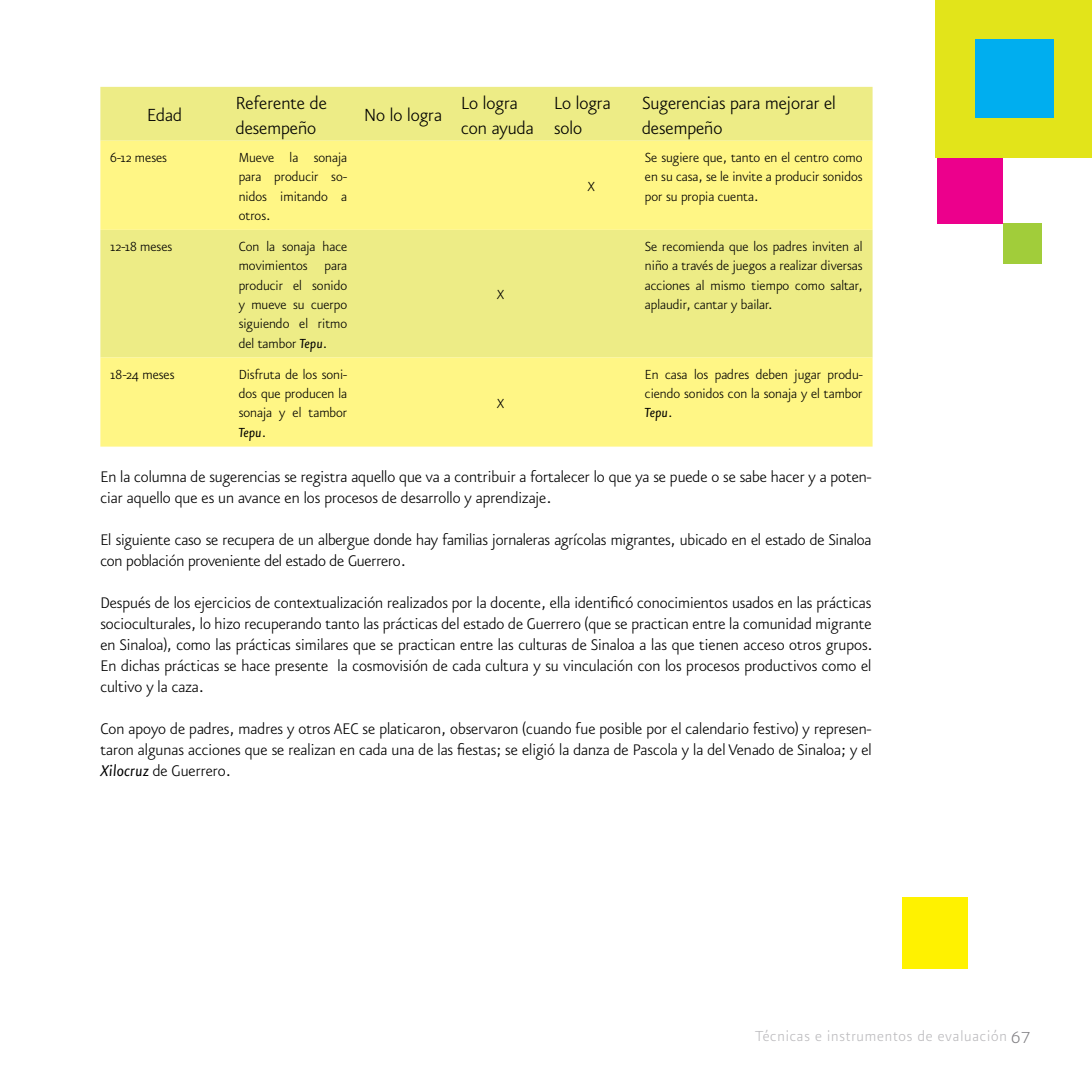
<style>
.page{position:relative;width:1092px;height:1092px;background:#fff}
.page>*{position:absolute;margin:0;border:0;box-sizing:border-box;transform-origin:0 0}
.t1{font:300 21px/24.5px "Eureka Sans";color:#000}
.t2{font:300 18.38px/21px "Eureka Sans";color:#000}
.t3{font:17.5px "Presidencia Fina";letter-spacing:.05em;color:#bcbbbe;scale:.95 1}
.t4{font:300 15.75px/19.2px "Eureka Sans";color:#000;text-align:justify}
.s1{font-weight:400;font-style:italic}
.s2{font-size:19.25px;color:#807f83}
</style>
<div class="page">
<div style="left:902px;top:897px;width:66px;height:72px;background:#fff200"></div>
<div style="left:935px;top:0;width:156px;height:157px;background:#e2e41a"></div>
<div style="left:937px;top:158px;width:66px;height:66px;background:#ec008c"></div>
<div style="left:1003px;top:224px;width:38px;height:40px;background:#a1cd3a"></div>
<div style="left:974px;top:39px;width:79px;height:79px;background:#00aeef"></div>
<div style="left:100px;top:87px;width:772px;height:54px;background:#edec86"></div>
<svg style="left:100px;top:141px;width:772px;height:305px;background:#f7f185"></svg>
<p class="t1" style="left:147px;top:104px;width:37px">Edad</p>
<p class="t1" style="left:236px;top:92px;width:93px">Referente de desempeño</p>
<p class="t4" style="left:110px;top:149px;width:58px">6-12 meses</p>
<p class="t4" style="left:239px;top:149px;width:110px">Mueve la sonaja para producir so&shy;nidos imitando a otros.</p>
<p class="t4" style="left:110px;top:238px;width:63px">12-18 meses</p>
<p class="t4" style="left:239px;top:238px;width:110px">Con la sonaja hace movimientos para producir el sonido y mueve su cuerpo siguiendo el ritmo del tambor <span class="s1">Tepu</span>.</p>
<p class="t4" style="left:110px;top:365px;width:66px">18-24 meses</p>
<p class="t4" style="left:239px;top:365px;width:110px">Disfruta de los soni&shy;dos que producen la sonaja y el tambor <span class="s1">Tepu</span>.</p>
<p class="t1" style="left:364px;top:104px;width:79px">No lo logra</p>
<p class="t1" style="left:461px;top:92px;width:74px">Lo logra con ayuda</p>
<p class="t1" style="left:554px;top:92px;width:58px">Lo logra solo</p>
<p class="t1" style="left:642px;top:92px;width:195px">Sugerencias para mejorar el desempeño</p>
<p class="t4" style="left:497px;top:286px;width:9px">X</p>
<p class="t4" style="left:497px;top:394px;width:9px">X</p>
<p class="t4" style="left:587px;top:178px;width:9px">X</p>
<p class="t4" style="left:645px;top:149px;width:219px">Se sugiere que, tanto en el centro como en su casa, se le invite a producir sonidos por su propia cuenta.</p>
<p class="t4" style="left:645px;top:238px;width:219px">Se recomienda que los padres inviten al niño a través de juegos a realizar diversas acciones al mismo tiempo como saltar, aplaudir, cantar y bailar.</p>
<p class="t4" style="left:645px;top:365px;width:219px">En casa los padres deben jugar produ&shy;ciendo sonidos con la sonaja y el tambor <span class="s1">Tepu</span>.</p>
<p class="t2" style="left:100px;top:466px;width:772px">En la columna de sugerencias se registra aquello que va a contribuir a fortalecer lo que ya se puede o se sabe hacer y a poten&shy;ciar aquello que es un avance en los procesos de desarrollo y aprendizaje.</p>
<p class="t2" style="left:100px;top:529px;width:772px">El siguiente caso se recupera de un albergue donde hay familias jornaleras agrícolas migrantes, ubicado en el estado de Sinaloa con población proveniente del estado de Guerrero.</p>
<p class="t2" style="left:100px;top:592px;width:773px;text-align:justify">Después de los ejercicios de contextualización realizados por la docente, ella identificó conocimientos usados en las prácticas socioculturales, lo hizo recuperando tanto las prácticas del estado de Guerrero (que se practican entre la comunidad migrante en Sinaloa), como las prácticas similares que se practican entre las culturas de Sinaloa a las que tienen acceso otros grupos.<br>En dichas prácticas se hace presente la cosmovisión de cada cultura y su vinculación con los procesos productivos como el cultivo y la caza.</p>
<p class="t2" style="left:100px;top:719px;width:772px;text-align:justify">Con apoyo de padres, madres y otros AEC se platicaron, observaron (cuando fue posible por el calendario festivo) y represen&shy;taron algunas acciones que se realizan en cada una de las fiestas; se eligió la danza de Pascola y la del Venado de Sinaloa; y el <span class="s1">Xilocruz</span> de Guerrero.</p>
<p class="t3" style="left:755px;top:1026px;width:291px">Técnicas e instrumentos de evaluación <span class="s2">67</span></p>
</div>
